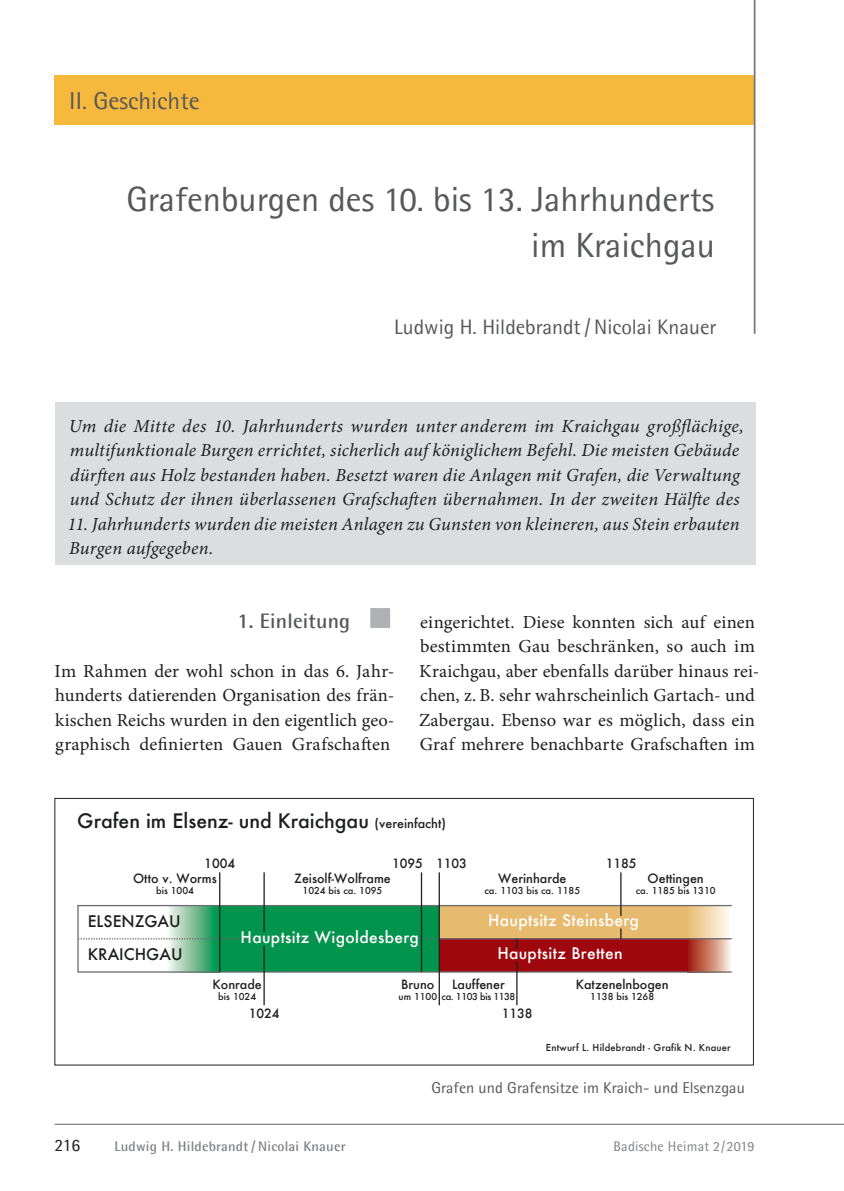
<style>
.page{position:relative;width:844px;height:1191px;background:#fff}
.page>*{position:absolute;margin:0;border:0;box-sizing:border-box;transform-origin:0 0}
.t1{font:35px/45.5px "Agfa Rotis Semisans";color:#57585a;text-align:right}
.t2{font:24.5px "Agfa Rotis Semisans";color:#57585a}
.t3{font:21px "Agfa Rotis Semisans";color:#57585a}
.t4{font:700 21px "Agfa Rotis Semisans";letter-spacing:.01em;color:#57585a}
.t5{font:500 19.6px "Futura";color:#1d1e1f}
.t6{font:italic 18.38px/24.5px "Minion Pro";letter-spacing:.01em;color:#1d1e1f}
.t7{font:18.38px/24.5px "Minion Pro";letter-spacing:.005em;color:#1d1e1f;text-align:justify}
.t8{font:17.5px "Agfa Rotis Semisans";color:#1d1e1f}
.t9{font:15.75px "Agfa Rotis Semisans";letter-spacing:.005em;color:#57585a}
.t10{font:500 15.58px "Futura";letter-spacing:.02em;color:#fff}
.t11{font:500 15.58px "Futura";color:#1d1e1f}
.t12{font:700 14px "Agfa Rotis Semisans";letter-spacing:.015em;color:#808285}
.t13{font:14px "Agfa Rotis Semisans";letter-spacing:.015em;color:#808285}
.t14{font:500 12.42px "Futura";color:#1d1e1f}
.t15{font:500 9.45px "Futura";color:#1d1e1f}
.t16{font:500 9.45px "Futura";letter-spacing:.02em;color:#1d1e1f}
.t17{font:500 9.45px "Futura";letter-spacing:-.04em;color:#1d1e1f}
.s1{font-size:12.42px}
</style>
<div class="page">
<hr style="left:55px;top:1124px;width:788px;height:1px;background:#636366">
<div style="left:55px;top:75px;width:699px;height:49px;background:#f6b93d"></div>
<hr style="left:753px;top:0;width:2px;height:334px;background:#757679">
<div style="left:370px;top:608px;width:20px;height:20px;background:#b0b1b5"></div>
<div style="left:55px;top:402px;width:699px;height:162px;background:#dcdddf"></div>
<div style="left:55px;top:798px;width:698px;height:267px;border:1px solid #231f20"></div>
<div style="left:686px;top:905px;width:44px;height:33px;background:linear-gradient(to right,#e7ba6c,#fdf9f0)"></div>
<svg style="left:687px;top:939px;width:43px;height:31px"></svg>
<div style="left:220px;top:905px;width:219px;height:67px;background:#00944d"></div>
<div style="left:439px;top:905px;width:248px;height:33px;background:#e6bb70"></div>
<div style="left:439px;top:938px;width:248px;height:34px;background:#9d070d"></div>
<svg style="left:166px;top:907px;width:53px;height:63px"></svg>
<div style="left:77px;top:905px;width:655px;height:67px;border:1px solid #6c6d70"></div>
<svg style="left:78px;top:938px;width:359px;height:1px"></svg>
<hr style="left:439px;top:938px;width:292px;height:1px;background:#6c6d70">
<hr style="left:438px;top:872px;width:2px;height:133px;background:#231f20">
<hr style="left:620px;top:872px;width:1px;height:44px;background:#231f20">
<hr style="left:516px;top:962px;width:1px;height:43px;background:#231f20">
<hr style="left:219px;top:872px;width:1px;height:100px;background:#231f20">
<hr style="left:263px;top:872px;width:2px;height:60px;background:#231f20">
<hr style="left:263px;top:946px;width:2px;height:59px;background:#231f20">
<hr style="left:421px;top:872px;width:1px;height:100px;background:#231f20">
<p class="t2" style="left:69px;top:86px;width:132px">II. Geschichte</p>
<p class="t1" style="left:126px;top:176px;width:590px">Grafenburgen des 10. bis 13. Jahrhunderts im Kraichgau</p>
<p class="t3" style="left:394px;top:314px;width:324px">Ludwig H. Hildebrandt / Nicolai Knauer</p>
<p class="t6" style="left:69px;top:415px;width:676px">Um die Mitte des 10. Jahrhunderts wurden unter anderem im Kraichgau großflächige, multifunktionale Burgen errichtet, sicherlich auf königlichem Befehl. Die meisten Gebäude dürften aus Holz bestanden haben. Besetzt waren die Anlagen mit Grafen, die Verwaltung und Schutz der ihnen überlassenen Grafschaften übernahmen. In der zweiten Hälfte des</p>
<p class="t6" style="left:67px;top:513px;width:673px">11. Jahrhunderts wurden die meisten Anlagen zu Gunsten von kleineren, aus Stein erbauten<br>Burgen aufgegeben.</p>
<p class="t4" style="left:237px;top:608px;width:114px">1. Einleitung</p>
<p class="t7" style="left:54px;top:660px;width:341px">Im Rahmen der wohl schon in das 6. Jahr&shy;hunderts datierenden Organisation des frän&shy;kischen Reichs wurden in den eigentlich geo&shy;graphisch definierten Gauen Grafschaften</p>
<p class="t7" style="left:419px;top:611px;width:341px;text-align:left">eingerichtet. Diese konnten sich auf einen bestimmten Gau beschränken, so auch im Kraichgau, aber ebenfalls darüber hinaus rei&shy;chen, z. B. sehr wahrscheinlich Gartach- und Zabergau. Ebenso war es möglich, dass ein Graf mehrere benachbarte Grafschaften im</p>
<p class="t5" style="left:77px;top:808px;width:370px">Grafen im Elsenz- und Kraichgau <span class="s1">(vereinfacht)</span></p>
<p class="t14" style="left:204px;top:855px;width:32px">1004</p>
<p class="t14" style="left:392px;top:855px;width:32px">1095</p>
<p class="t14" style="left:436px;top:855px;width:32px">1103</p>
<p class="t14" style="left:605px;top:855px;width:32px">1185</p>
<p class="t14" style="left:133px;top:870px;width:85px">Otto v. Worms</p>
<p class="t15" style="left:156px;top:884px;width:39px">bis 1004</p>
<p class="t14" style="left:294px;top:870px;width:98px">Zeisolf-Wolframe</p>
<p class="t15" style="left:302px;top:884px;width:81px">1024 bis ca. 1095</p>
<p class="t14" style="left:498px;top:870px;width:70px">Werinharde</p>
<p class="t15" style="left:484px;top:884px;width:97px">ca. 1103 bis ca. 1185</p>
<p class="t14" style="left:647px;top:870px;width:58px">Oettingen</p>
<p class="t15" style="left:635px;top:884px;width:81px">ca. 1185 bis 1310</p>
<p class="t11" style="left:88px;top:911px;width:94px">ELSENZGAU</p>
<p class="t10" style="left:488px;top:910px;width:152px">Hauptsitz Steinsberg</p>
<p class="t11" style="left:88px;top:944px;width:96px">KRAICHGAU</p>
<p class="t14" style="left:212px;top:976px;width:51px">Konrade</p>
<p class="t15" style="left:218px;top:990px;width:39px">bis 1024</p>
<p class="t10" style="left:240px;top:926px;width:180px">Hauptsitz Wigoldesberg</p>
<p class="t10" style="left:497px;top:943px;width:127px">Hauptsitz Bretten</p>
<p class="t14" style="left:452px;top:976px;width:54px">Lauffener</p>
<p class="t17" style="left:441px;top:990px;width:75px">ca. 1103 bis 1138</p>
<p class="t14" style="left:575px;top:976px;width:94px">Katzenelnbogen</p>
<p class="t15" style="left:590px;top:990px;width:65px">1138 bis 1268</p>
<p class="t14" style="left:401px;top:976px;width:35px">Bruno</p>
<p class="t15" style="left:398px;top:990px;width:40px">um 1100</p>
<p class="t14" style="left:249px;top:1005px;width:32px">1024</p>
<p class="t14" style="left:501px;top:1005px;width:32px">1138</p>
<p class="t16" style="left:546px;top:1041px;width:186px">Entwurf L. Hildebrandt - Grafik N. Knauer</p>
<p class="t9" style="left:431px;top:1078px;width:315px">Grafen und Grafensitze im Kraich- und Elsenzgau</p>
<p class="t8" style="left:55px;top:1134px;width:27px">216</p>
<p class="t12" style="left:114px;top:1137px;width:232px">Ludwig H. Hildebrandt / Nicolai Knauer</p>
<p class="t13" style="left:613px;top:1137px;width:142px">Badische Heimat 2 / 2019</p>
</div>
